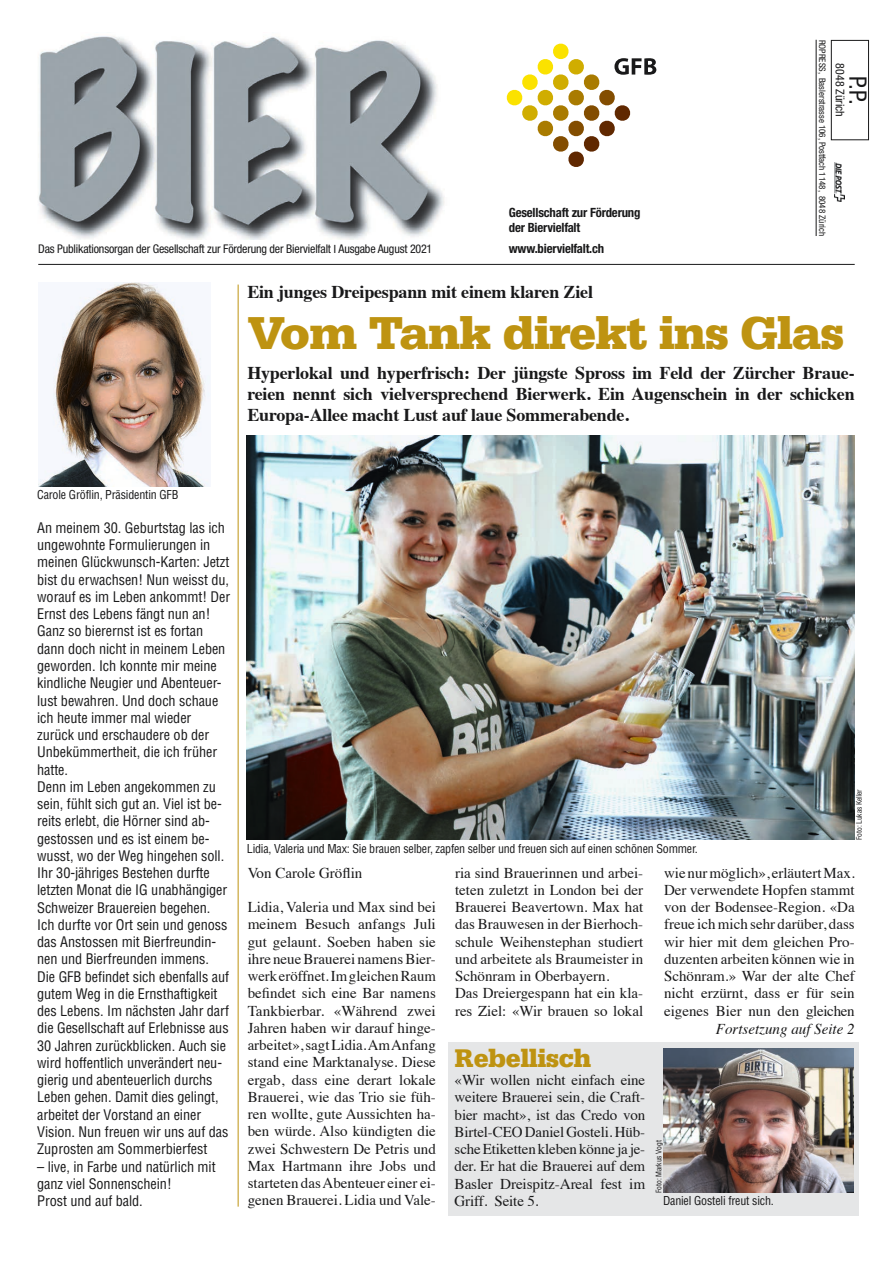
<style>
.page{position:relative;width:893px;height:1263px;background:#fff}
.page>*{position:absolute;margin:0;border:0;box-sizing:border-box;transform-origin:0 0}
.t1{font:900 48.75px "Serifa Std";letter-spacing:-.025em;color:#be9311}
.t2{font:900 27px "Serifa Std";letter-spacing:-.015em;color:#be9311}
.t3{font:condensed 24px "Helvetica Neue";color:#19191a}
.t4{font:700 18px/21px "Times";letter-spacing:-.01em;color:#19191a;text-align:justify}
.t5{font:15px/17.2px "Times";color:#19191a;text-align:justify}
.t6{font:italic 15px "Times";color:#19191a}
.t7{font:condensed 14.25px/17.2px "Helvetica LT Std";letter-spacing:-.005em;color:#19191a}
.t8{font:700 condensed 12.75px/15px "Helvetica Neue";letter-spacing:-.015em;color:#19191a}
.t9{font:condensed 12px "Helvetica LT Std";letter-spacing:-.015em;color:#19191a}
.t10{font:condensed 12px "Helvetica Neue";letter-spacing:-.015em;color:#19191a}
.t11{font:condensed 9px "Helvetica Neue";color:#19191a}
.t12{font:condensed 7.5px "Helvetica LT Std";letter-spacing:-.015em;color:#19191a}
.s1{font-family:"Myriad Pro";font-stretch:normal}
.s2{color:#fff}
</style>
<div class="page">
<img style="left:38px;top:36px;width:407px;height:203px">
<hr style="left:816px;top:40px;width:1px;height:196px;background:#19191a">
<div style="left:831px;top:40px;width:38px;height:100px;border:1px solid #19191a"></div>
<img style="left:835px;top:162px;width:9px;height:39px">
<svg style="left:507px;top:44px;width:149px;height:123px"></svg>
<hr style="left:38px;top:264px;width:817px;height:1px;background:#19191a">
<div style="left:449px;top:1042px;width:410px;height:174px;background:#e5e6e7"></div>
<img style="left:38px;top:282px;width:172px;height:204px">
<hr style="left:238px;top:285px;width:1px;height:921px;background:#be9311">
<img style="left:664px;top:1049px;width:190px;height:144px">
<img style="left:247px;top:435px;width:608px;height:405px">
<p class="t10" style="left:38px;top:242px;width:395px">Das Publikationsorgan der Gesellschaft zur Förderung der Biervielfalt <span class="s1">І</span> Ausgabe August 2021</p>
<p class="t8" style="left:509px;top:205px;width:133px">Gesellschaft zur Förderung der Biervielfalt</p>
<p class="t8" style="left:509px;top:241px;width:97px">www.biervielfalt.ch</p>
<p class="t11" style="left:827px;top:40px;width:204px;rotate:90deg">ROPRESS, Baslerstrasse 106, Postfach 1148, 8048 Zürich<span class="s2">m</span></p>
<p class="t10" style="left:847px;top:63px;width:55px;rotate:90deg">8048 Zürich</p>
<h3 class="t3" style="left:872px;top:76px;width:30px;rotate:90deg">P.P.</h3>
<p class="t4" style="left:247px;top:279px;width:347px">Ein junges Dreipespann mit einem klaren Ziel</p>
<h1 class="t1" style="left:247px;top:304px;width:599px">Vom Tank direkt ins Glas</h1>
<p class="t4" style="left:247px;top:360px;width:609px">Hyperlokal und hyperfrisch: Der jüngste Spross im Feld der Zürcher Braue&shy;reien nennt sich vielversprechend Bierwerk. Ein Augenschein in der schicken Europa-Allee macht Lust auf laue Sommerabende.</p>
<p class="t9" style="left:37px;top:487px;width:143px">Carole Gröflin, Präsidentin GFB</p>
<p class="t7" style="left:37px;top:519px;width:194px">An meinem 30. Geburtstag las ich ungewohnte Formulierungen in meinen Glückwunsch-Karten: Jetzt bist du erwachsen! Nun weisst du, worauf es im Leben ankommt! Der<br>Ernst des Lebens fängt nun an!<br>Ganz so bierernst ist es fortan dann doch nicht in meinem Leben geworden. Ich konnte mir meine kindliche Neugier und Abenteuer&shy;lust bewahren. Und doch schaue ich heute immer mal wieder zurück und erschaudere ob der<br>Unbekümmertheit, die ich früher hatte.<br>Denn im Leben angekommen zu sein, fühlt sich gut an. Viel ist be&shy;reits erlebt, die Hörner sind ab&shy;gestossen und es ist einem be&shy;wusst, wo der Weg hingehen soll.<br>Ihr 30-jähriges Bestehen durfte letzten Monat die IG unabhängiger<br>Schweizer Brauereien begehen.<br>Ich durfte vor Ort sein und genoss das Anstossen mit Bierfreundin&shy;nen und Bierfreunden immens.<br>Die GFB befindet sich ebenfalls auf gutem Weg in die Ernsthaftigkeit des Lebens. Im nächsten Jahr darf die Gesellschaft auf Erlebnisse aus<br>30 Jahren zurückblicken. Auch sie wird hoffentlich unverändert neu&shy;gierig und abenteuerlich durchs<br>Leben gehen. Damit dies gelingt, arbeitet der Vorstand an einer<br>Vision. Nun freuen wir uns auf das<br>Zuprosten am Sommerbierfest</p>
<p class="t7" style="left:37px;top:1157px;width:180px">– live, in Farbe und natürlich mit ganz viel Sonnenschein!<br>Prost und auf bald.</p>
<p class="t9" style="left:247px;top:841px;width:453px">Lidia, Valeria und Max: Sie brauen selber, zapfen selber und freuen sich auf einen schönen Sommer.</p>
<p class="t12" style="left:854px;top:840px;width:52px;rotate:-90deg">Foto: Lukas Keller</p>
<p class="t5" style="left:248px;top:863px;width:116px">Von Carole Gröflin</p>
<p class="t5" style="left:248px;top:897px;width:190px">Lidia, Valeria und Max sind bei meinem Besuch anfangs Juli gut gelaunt. Soeben haben sie ihre neue Brauerei namens Bier&shy;werk eröffnet. Im gleichen Raum befindet sich eine Bar namens Tankbierbar. «Während zwei Jahren haben wir darauf hinge&shy;arbeitet», sagt Lidia. Am Anfang stand eine Marktanalyse. Diese ergab, dass eine derart lokale Brauerei, wie das Trio sie füh&shy;ren wollte, gute Aussichten ha&shy;ben würde. Also kündigten die zwei Schwestern De Petris und Max Hartmann ihre Jobs und starteten das Abenteuer einer ei&shy;genen Brauerei. Lidia und Vale-</p>
<p class="t5" style="left:455px;top:863px;width:190px;text-align:left">ria sind Brauerinnen und arbei&shy;teten zuletzt in London bei der<br>Brauerei Beavertown. Max hat das Brauwesen in der Bierhoch&shy;schule Weihenstephan studiert und arbeitete als Braumeister in<br>Schönram in Oberbayern.<br>Das Dreiergespann hat ein kla&shy;res Ziel: «Wir brauen so lokal</p>
<h2 class="t2" style="left:455px;top:1042px;width:138px">Rebellisch</h2>
<p class="t5" style="left:455px;top:1070px;width:192px">«Wir wollen nicht einfach eine weitere Brauerei sein, die Craft&shy;bier macht», ist das Credo von Birtel-CEO Daniel Gosteli. Hüb&shy;sche Etiketten kleben könne ja je&shy;der. Er hat die Brauerei auf dem Basler Dreispitz-Areal fest im Griff. Seite 5.</p>
<p class="t5" style="left:664px;top:863px;width:192px">wie nur möglich», erläutert Max.<br>Der verwendete Hopfen stammt von der Bodensee-Region. «Da freue ich mich sehr darüber, dass wir hier mit dem gleichen Pro&shy;duzenten arbeiten können wie in Schönram.» War der alte Chef nicht erzürnt, dass er für sein eigenes Bier nun den gleichen</p>
<p class="t12" style="left:654px;top:1193px;width:54px;rotate:-90deg">Foto: Markus Vogt</p>
<p class="t6" style="left:716px;top:1016px;width:140px">Fortsetzung auf Seite 2</p>
<p class="t9" style="left:663px;top:1193px;width:112px">Daniel Gosteli freut sich.</p>
</div>
